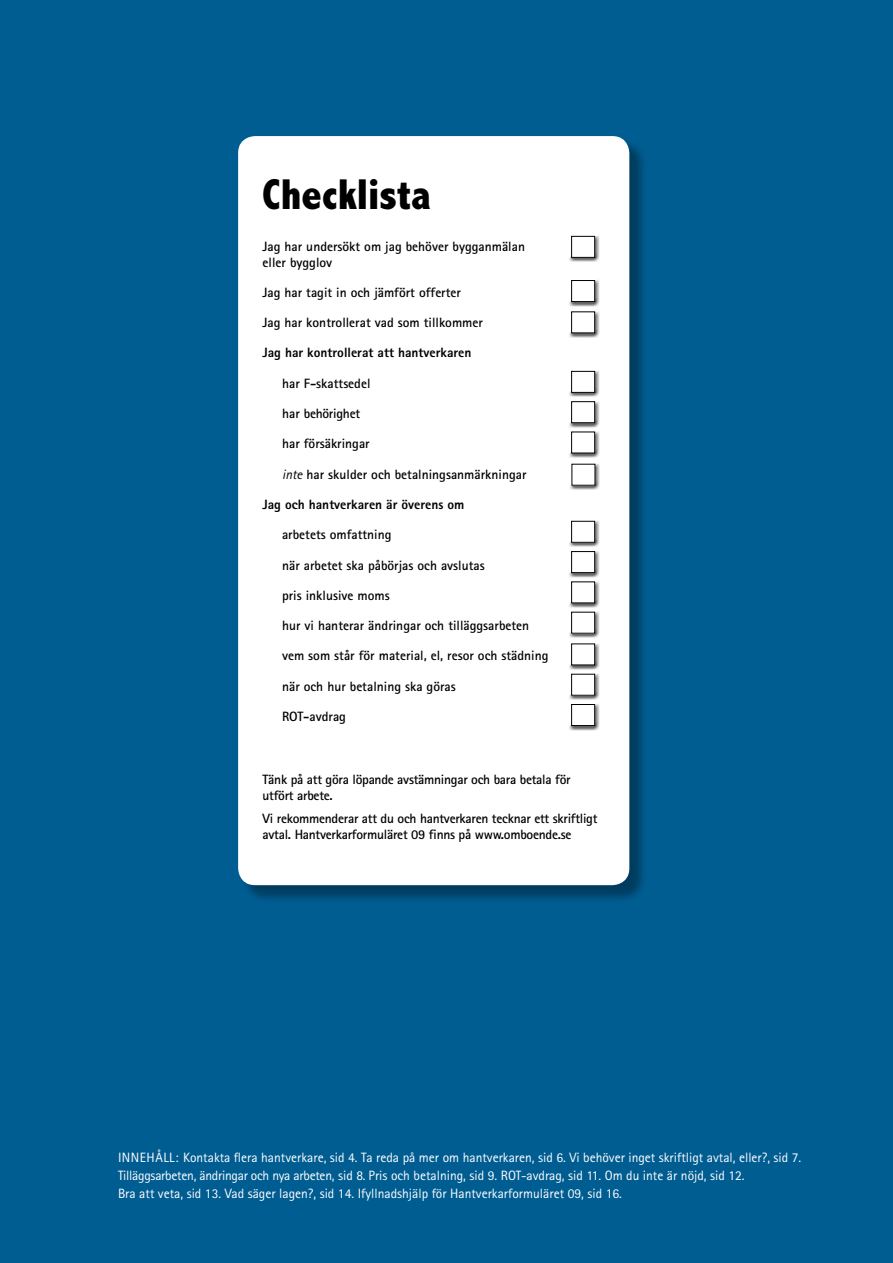
<style>
.page{position:relative;width:893px;height:1263px;background:#005d92}
.page>*{position:absolute;margin:0;border:0;box-sizing:border-box;transform-origin:0 0}
.t1{font:800 condensed 43.5px "Abadi";color:#000}
.t2{font:700 13.5px/15.1px "Rotis Sans Serif Std";color:#000}
.t3{font:13.5px/18px "Rotis Sans Serif Std";color:#fff}
.t4{font:700 13.5px/15.9px "Rotis Sans Serif Std";letter-spacing:-.02em;color:#000}
.t5{font:800 13.5px "Rotis Sans Serif Std";color:#000}
.s1{font-weight:400;font-style:italic}
</style>
<div class="page">
<div style="left:240px;top:138px;width:414px;height:772px;background:#000;opacity:.35"></div>
<div style="left:238px;top:136px;width:391px;height:749px;background:#fff;border-radius:17px"></div>
<div style="left:561px;top:221px;width:46px;height:49px;background:#000;opacity:.6"></div>
<div style="left:572px;top:236px;width:23px;height:21px;background:#fff"></div>
<div style="left:571px;top:236px;width:24px;height:22px;border:1px solid #000"></div>
<div style="left:561px;top:265px;width:46px;height:49px;background:#000;opacity:.6"></div>
<div style="left:572px;top:280px;width:23px;height:22px;background:#fff"></div>
<div style="left:571px;top:280px;width:24px;height:22px;border:1px solid #000"></div>
<div style="left:561px;top:296px;width:46px;height:49px;background:#000;opacity:.6"></div>
<div style="left:572px;top:312px;width:23px;height:21px;background:#fff"></div>
<div style="left:571px;top:311px;width:24px;height:22px;border:1px solid #000"></div>
<div style="left:561px;top:356px;width:46px;height:49px;background:#000;opacity:.6"></div>
<div style="left:572px;top:371px;width:23px;height:21px;background:#fff"></div>
<div style="left:571px;top:371px;width:24px;height:22px;border:1px solid #000"></div>
<div style="left:561px;top:386px;width:46px;height:49px;background:#000;opacity:.6"></div>
<div style="left:572px;top:402px;width:23px;height:21px;background:#fff"></div>
<div style="left:571px;top:401px;width:24px;height:22px;border:1px solid #000"></div>
<div style="left:561px;top:416px;width:46px;height:49px;background:#000;opacity:.6"></div>
<div style="left:572px;top:432px;width:23px;height:21px;background:#fff"></div>
<div style="left:571px;top:432px;width:24px;height:21px;border:1px solid #000"></div>
<div style="left:561px;top:506px;width:46px;height:49px;background:#000;opacity:.6"></div>
<div style="left:572px;top:521px;width:23px;height:21px;background:#fff"></div>
<div style="left:571px;top:521px;width:24px;height:22px;border:1px solid #000"></div>
<div style="left:561px;top:536px;width:46px;height:49px;background:#000;opacity:.6"></div>
<div style="left:572px;top:552px;width:23px;height:21px;background:#fff"></div>
<div style="left:571px;top:551px;width:24px;height:22px;border:1px solid #000"></div>
<div style="left:561px;top:566px;width:46px;height:49px;background:#000;opacity:.6"></div>
<div style="left:572px;top:582px;width:23px;height:21px;background:#fff"></div>
<div style="left:571px;top:581px;width:24px;height:22px;border:1px solid #000"></div>
<div style="left:561px;top:596px;width:46px;height:50px;background:#000;opacity:.6"></div>
<div style="left:572px;top:612px;width:23px;height:21px;background:#fff"></div>
<div style="left:571px;top:612px;width:24px;height:21px;border:1px solid #000"></div>
<div style="left:561px;top:628px;width:46px;height:49px;background:#000;opacity:.6"></div>
<div style="left:572px;top:644px;width:23px;height:21px;background:#fff"></div>
<div style="left:571px;top:643px;width:24px;height:22px;border:1px solid #000"></div>
<div style="left:561px;top:658px;width:46px;height:50px;background:#000;opacity:.6"></div>
<div style="left:572px;top:674px;width:23px;height:21px;background:#fff"></div>
<div style="left:571px;top:674px;width:24px;height:22px;border:1px solid #000"></div>
<div style="left:561px;top:689px;width:46px;height:49px;background:#000;opacity:.6"></div>
<div style="left:572px;top:704px;width:23px;height:21px;background:#fff"></div>
<div style="left:571px;top:704px;width:24px;height:22px;border:1px solid #000"></div>
<div style="left:561px;top:449px;width:46px;height:49px;background:#000;opacity:.6"></div>
<div style="left:572px;top:464px;width:23px;height:21px;background:#fff"></div>
<h1 class="t1" style="left:262px;top:171px;width:170px">Checklista</h1>
<p class="t2" style="left:263px;top:239px;width:264px">Jag har undersökt om jag behöver bygganmälan eller bygglov</p>
<p class="t2" style="left:263px;top:284px;width:200px">Jag har tagit in och jämfört offerter</p>
<p class="t2" style="left:263px;top:315px;width:222px">Jag har kontrollerat vad som tillkommer</p>
<p class="t5" style="left:263px;top:344px;width:210px">Jag har kontrollerat att hantverkaren</p>
<p class="t2" style="left:282px;top:375px;width:90px">har F-skattsedel</p>
<p class="t4" style="left:282px;top:405px;width:80px">har behörighet</p>
<p class="t2" style="left:282px;top:436px;width:89px">har försäkringar</p>
<p class="t2" style="left:282px;top:466px;width:246px"><span class="s1">inte</span> har skulder och betalningsanmärkningar</p>
<p class="t5" style="left:263px;top:496px;width:203px">Jag och hantverkaren är överens om</p>
<p class="t2" style="left:282px;top:527px;width:111px">arbetets omfattning</p>
<p class="t2" style="left:282px;top:557px;width:204px">när arbetet ska påbörjas och avslutas</p>
<p class="t2" style="left:282px;top:587px;width:109px">pris inklusive moms</p>
<p class="t2" style="left:282px;top:618px;width:249px">hur vi hanterar ändringar och tilläggsarbeten</p>
<p class="t2" style="left:282px;top:648px;width:268px">vem som står för material, el, resor och städning</p>
<p class="t2" style="left:282px;top:678px;width:175px">när och hur betalning ska göras</p>
<p class="t2" style="left:282px;top:709px;width:65px">ROT-avdrag</p>
<p class="t4" style="left:263px;top:771px;width:310px">Tänk på att göra löpande avstämningar och bara betala för utfört arbete.</p>
<p class="t4" style="left:263px;top:810px;width:336px">Vi rekommenderar att du och hantverkaren tecknar ett skriftligt avtal. Hantverkarformuläret 09 finns på www.omboende.se</p>
<p class="t3" style="left:118px;top:1149px;width:685px">innehåll: Kontakta flera hantverkare, sid 4. Ta reda på mer om hantverkaren, sid 6. Vi behöver inget skriftligt avtal, eller?, sid 7.<br>Tilläggsarbeten, ändringar och nya arbeten, sid 8. Pris och betalning, sid 9. ROT-avdrag, sid 11. Om du inte är nöjd, sid 12.<br>Bra att veta, sid 13. Vad säger lagen?, sid 14. Ifyllnadshjälp för Hantverkarformuläret 09, sid 16.</p>
</div>
